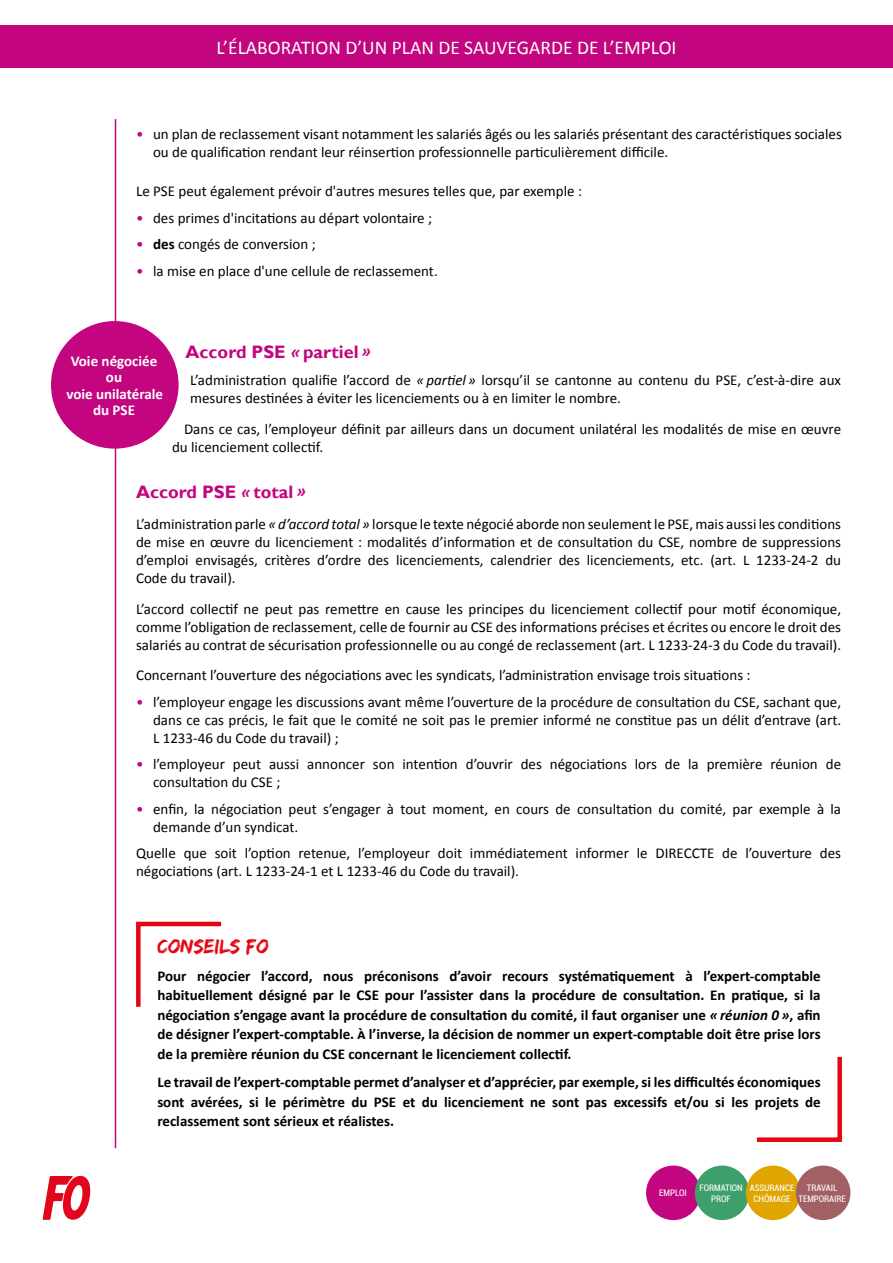
<style>
.page{position:relative;width:893px;height:1263px;background:#fff}
.page>*{position:absolute;margin:0;border:0;box-sizing:border-box;transform-origin:0 0}
.t1{font:21px "Edo SZ";color:#e30613}
.t2{font:19.5px "Calibri";color:#fff}
.t3{font:700 18px "Gill Sans";color:#c3057f}
.t4{font:15px/18px "Calibri";color:#000}
.t5{font:700 15px/19.5px "Calibri";color:#000;text-align:justify}
.t6{font:700 15px/16.5px "Calibri";color:#fff;text-align:center}
.t7{font:condensed 9px/10.8px "Roboto";color:#fff;text-align:center}
.s1{color:#c3057f}
.s2{font-weight:700}
.s3{font-family:"Calibri";font-style:italic}
.s4{font-style:italic}
</style>
<div class="page">
<svg style="left:43px;top:1176px;width:48px;height:44px"></svg>
<div style="left:0;top:26px;width:893px;height:42px;background:#c3057f"></div>
<div style="left:646px;top:1165px;width:55px;height:55px;background:#c3057f;border-radius:50%"></div>
<div style="left:695px;top:1165px;width:54px;height:55px;background:#3d9f69;border-radius:50%"></div>
<div style="left:746px;top:1165px;width:54px;height:55px;background:#e0a500;border-radius:50%"></div>
<div style="left:796px;top:1165px;width:54px;height:55px;background:#a16064;border-radius:50%"></div>
<hr style="left:115px;top:119px;width:1px;height:1029px;background:#c3057f">
<div style="left:51px;top:321px;width:128px;height:128px;background:#c3057f;border-radius:50%"></div>
<svg style="left:136px;top:921px;width:86px;height:86px"></svg>
<svg style="left:756px;top:1056px;width:86px;height:86px"></svg>
<h2 class="t2" style="left:216px;top:34px;width:461px">L’ÉLABORATION D’UN PLAN DE SAUVEGARDE DE L’EMPLOI</h2>
<p class="t4" style="left:153px;top:124px;width:690px;text-indent:-17px"><span class="s1">•</span> un plan de reclassement visant notamment les salariés âgés ou les salariés présentant des caractéristiques sociales ou de qualification rendant leur réinsertion professionnelle particulièrement difficile.</p>
<p class="t4" style="left:136px;top:182px;width:447px">Le PSE peut également prévoir d'autres mesures telles que, par exemple :</p>
<p class="t4" style="left:136px;top:208px;width:297px"><span class="s1">•</span> des primes d'incitations au départ volontaire ;</p>
<p class="t4" style="left:136px;top:235px;width:181px"><span class="s1">•</span> <span class="s2">des</span> congés de conversion ;</p>
<p class="t4" style="left:136px;top:261px;width:303px"><span class="s1">•</span> la mise en place d'une cellule de reclassement.</p>
<p class="t3" style="left:186px;top:341px;width:187px">Accord PSE <span class="s3">«</span> partiel <span class="s3">»</span></p>
<p class="t4" style="left:190px;top:370px;width:652px">L’administration qualifie l’accord de <span class="s4">« partiel »</span> lorsqu’il se cantonne au contenu du PSE, c’est-à-dire aux mesures destinées à éviter les licenciements ou à en limiter le nombre.</p>
<p class="t4" style="left:172px;top:419px;width:671px;text-indent:12px">Dans ce cas, l’employeur définit par ailleurs dans un document unilatéral les modalités de mise en œuvre du licenciement collectif.</p>
<p class="t3" style="left:136px;top:481px;width:171px">Accord PSE <span class="s3">«</span> total <span class="s3">»</span></p>
<p class="t4" style="left:136px;top:514px;width:707px;text-align:justify">L’administration parle <span class="s4">« d’accord total »</span> lorsque le texte négocié aborde non seulement le PSE, mais aussi les conditions de mise en œuvre du licenciement : modalités d’information et de consultation du CSE, nombre de suppressions d’emploi envisagés, critères d’ordre des licenciements, calendrier des licenciements, etc. (art. L 1233-24-2 du Code du travail).</p>
<p class="t4" style="left:136px;top:599px;width:706px;text-align:justify">L’accord collectif ne peut pas remettre en cause les principes du licenciement collectif pour motif économique, comme l’obligation de reclassement, celle de fournir au CSE des informations précises et écrites ou encore le droit des salariés au contrat de sécurisation professionnelle ou au congé de reclassement (art. L 1233-24-3 du Code du travail).</p>
<p class="t4" style="left:136px;top:666px;width:616px">Concernant l’ouverture des négociations avec les syndicats, l’administration envisage trois situations :</p>
<p class="t4" style="left:153px;top:692px;width:689px;text-align:justify;text-indent:-17px"><span class="s1">•</span> l’employeur engage les discussions avant même l’ouverture de la procédure de consultation du CSE, sachant que, dans ce cas précis, le fait que le comité ne soit pas le premier informé ne constitue pas un délit d’entrave (art.<br>L 1233-46 du Code du travail) ;</p>
<p class="t4" style="left:153px;top:755px;width:689px;text-indent:-17px"><span class="s1">•</span> l’employeur peut aussi annoncer son intention d’ouvrir des négociations lors de la première réunion de consultation du CSE ;</p>
<p class="t4" style="left:153px;top:799px;width:689px;text-indent:-17px"><span class="s1">•</span> enfin, la négociation peut s’engager à tout moment, en cours de consultation du comité, par exemple à la demande d’un syndicat.</p>
<p class="t4" style="left:136px;top:844px;width:706px">Quelle que soit l’option retenue, l’employeur doit immédiatement informer le DIRECCTE de l’ouverture des négociations (art. L 1233-24-1 et L 1233-46 du Code du travail).</p>
<p class="t6" style="left:66px;top:352px;width:98px">Voie négociée ou<br>voie unilatérale du PSE</p>
<h1 class="t1" style="left:157px;top:934px;width:113px">Conseils FO</h1>
<p class="t5" style="left:157px;top:966px;width:665px">Pour négocier l’accord, nous préconisons d’avoir recours systématiquement à l’expert-comptable habituellement désigné par le CSE pour l’assister dans la procédure de consultation. En pratique, si la négociation s’engage avant la procédure de consultation du comité, il faut organiser une <span class="s4">« réunion 0 »</span>, afin de désigner l’expert-comptable. l’inverse, la décision de nommer un expert-comptable doit être prise lors de la première réunion du CSE concernant le licenciement collectif.</p>
<p class="t5" style="left:157px;top:1072px;width:665px">Le travail de l’expert-comptable permet d’analyser et d’apprécier, par exemple, si les difficultés économiques sont avérées, si le périmètre du PSE et du licenciement ne sont pas excessifs et/ou si les projets de reclassement sont sérieux et réalistes.</p>
<p class="t7" style="left:659px;top:1187px;width:29px">EMPLOI</p>
<p class="t7" style="left:699px;top:1182px;width:45px">FORMATION<br>PROF</p>
<p class="t7" style="left:750px;top:1182px;width:46px">ASSURANCE<br>CHÔMAGE</p>
<p class="t7" style="left:798px;top:1182px;width:49px">TRAVAIL<br>TEMPORAIRE</p>
</div>
